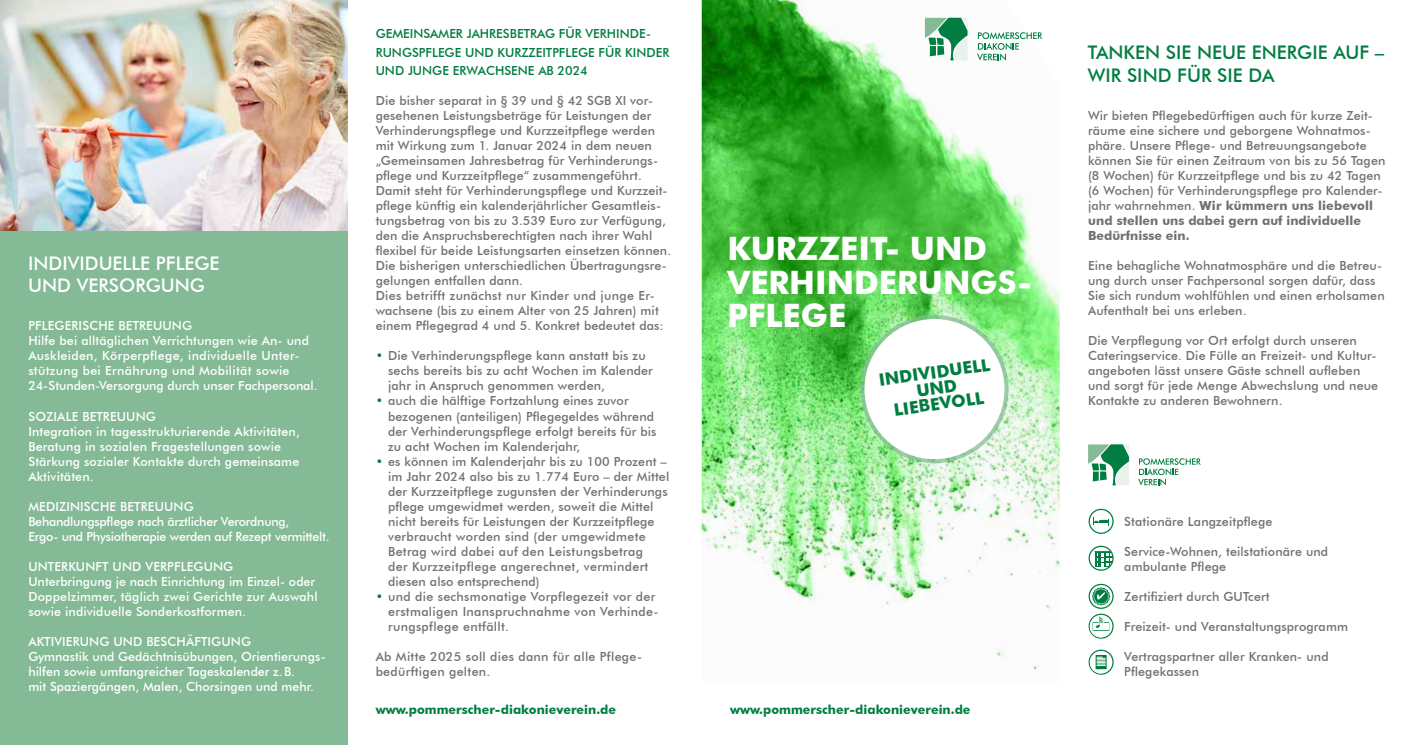
<style>
.page{position:relative;width:1407px;height:745px;background:#fff}
.page>*{position:absolute;margin:0;border:0;box-sizing:border-box;transform-origin:0 0}
.t1{font:700 32.25px/33.8px "Futura BT";color:#fff}
.t2{font:500 18.75px/22.5px "Futura BT";color:#007d40}
.t3{font:500 18.75px/22.5px "Futura BT";color:#fff}
.t4{font:700 17px/15.9px "Futura BT";color:#007d40;text-align:center}
.t5{font:500 12.5px/15px "Futura BT";letter-spacing:.01em;color:#707172}
.t6{font:500 12.5px/15px "Futura BT";letter-spacing:.01em;color:#fff}
.t7{font:500 12.5px/15px "Futura BT";letter-spacing:-.02em;color:#fff}
.t8{font:500 12.5px/18.8px "Futura BT";color:#007d40}
.t9{font:700 12.5px "Futura BT";color:#007d40}
.s1{color:#007d40}
.s2{font-weight:700}
</style>
<div class="page">
<img style="left:702px;top:0;width:357px;height:670px">
<svg style="left:925px;top:18px;width:42px;height:42px"></svg>
<svg style="left:977px;top:32px;width:65px;height:28px"></svg>
<svg style="left:860px;top:315px;width:148px;height:148px;background:#93cb9d"></svg>
<div style="left:864px;top:319px;width:140px;height:140px;background:#fff;border-radius:50%"></div>
<svg style="left:1089px;top:546px;width:24px;height:23px"></svg>
<svg style="left:1094px;top:550px;width:19px;height:16px"></svg>
<div style="left:1088px;top:545px;width:25px;height:25px;border:1px solid #007d40;border-radius:50%"></div>
<svg style="left:1089px;top:584px;width:24px;height:24px"></svg>
<div style="left:1088px;top:583px;width:25px;height:25px;border:1px solid #007d40;border-radius:50%"></div>
<svg style="left:1089px;top:614px;width:24px;height:23px"></svg>
<div style="left:1088px;top:613px;width:25px;height:25px;border:1px solid #007d40;border-radius:50%"></div>
<svg style="left:1089px;top:509px;width:24px;height:24px"></svg>
<div style="left:1088px;top:508px;width:25px;height:25px;border:1px solid #007d40;border-radius:50%"></div>
<svg style="left:1093px;top:517px;width:16px;height:8px"></svg>
<div style="left:1090px;top:615px;width:22px;height:22px;background:linear-gradient(to right,#fefefe,#fff);border-radius:50%"></div>
<svg style="left:1092px;top:621px;width:17px;height:9px"></svg>
<div style="left:1093px;top:622px;width:15px;height:7px;background:#fff"></div>
<svg style="left:1094px;top:615px;width:10px;height:13px"></svg>
<svg style="left:1089px;top:649px;width:24px;height:24px"></svg>
<div style="left:1088px;top:649px;width:25px;height:25px;border:1px solid #007d40;border-radius:50%"></div>
<svg style="left:1090px;top:651px;width:22px;height:22px"></svg>
<svg style="left:1095px;top:654px;width:11px;height:14px"></svg>
<svg style="left:1097px;top:656px;width:8px;height:9px"></svg>
<div style="left:0;top:0;width:347px;height:744px;background:#84ba96"></div>
<img style="left:0;top:0;width:347px;height:231px">
<svg style="left:1088px;top:444px;width:41px;height:41px"></svg>
<svg style="left:1138px;top:458px;width:63px;height:27px"></svg>
<svg style="left:1091px;top:586px;width:19px;height:19px"></svg>
<h2 class="t3" style="left:28px;top:251px;width:193px">INDIVIDUELLE PFLEGE<br>UND VERSORGUNG</h2>
<p class="t6" style="left:28px;top:318px;width:291px">PFLEGERISCHE BETREUUNG<br>Hilfe bei alltäglichen Verrichtungen wie An- und Auskleiden, Körperpflege, individuelle Unter&shy;stützung bei Ernährung und Mobilität sowie 24-Stunden-Versorgung durch unser Fachpersonal.</p>
<p class="t6" style="left:28px;top:408px;width:273px">SOZIALE BETREUUNG<br>Integration in tagesstrukturierende Aktivitäten, Beratung in sozialen Fragestellungen sowie Stärkung sozialer Kontakte durch gemeinsame Aktivitäten.</p>
<p class="t7" style="left:28px;top:498px;width:303px">MEDIZINISCHE BETREUUNG<br>Behandlungspflege nach ärztlicher Verordnung,<br>Ergo- und Physiotherapie werden auf Rezept vermittelt.</p>
<p class="t6" style="left:28px;top:558px;width:291px">UNTERKUNFT UND VERPFLEGUNG Unterbringung je nach Einrichtung im Einzel- oder Doppelzimmer, täglich zwei Gerichte zur Auswahl sowie individuelle Sonderkostformen.</p>
<p class="t6" style="left:28px;top:633px;width:299px">AKTIVIERUNG UND BESCHÄFTIGUNG<br>Gymnastik und Gedächtnisübungen, Orientierungs&shy;hilfen sowie umfangreicher Tageskalender z.B.<br>mit Spaziergängen, Malen, Chorsingen und mehr.</p>
<p class="t8" style="left:376px;top:24px;width:295px">GEMEINSAMER JAHRESBETRAG FÜR VERHINDE-<br>RUNGSPFLEGE UND KURZZEITPFLEGE FÜR KINDER<br>UND JUNGE ERWACHSENE AB 2024</p>
<p class="t5" style="left:376px;top:93px;width:297px">Die bisher separat in § 39 und § 42 SGB XI vor&shy;gesehenen Leistungsbeträge für Leistungen der Verhinderungspflege und Kurzzeitpflege werden mit Wirkung zum 1. Januar 2024 in dem neuen „Gemeinsamen Jahresbetrag für Verhinderungs&shy;pflege und Kurzzeitpflege“ zusammengeführt.<br>Damit steht für Verhinderungspflege und Kurzzeit&shy;pflege künftig ein kalenderjährlicher Gesamtleis&shy;tungsbetrag von bis zu 3.539 Euro zur Verfügung, den die Anspruchsberechtigten nach ihrer Wahl flexibel für beide Leistungsarten einsetzen können.<br>Die bisherigen unterschiedlichen Übertragungsre&shy;gelungen entfallen dann.<br>Dies betrifft zunächst nur Kinder und junge Er&shy;wachsene (bis zu einem Alter von 25 Jahren) mit einem Pflegegrad 4 und 5. Konkret bedeutet das:</p>
<p class="t5" style="left:388px;top:348px;width:266px;text-indent:-12px"><span class="s1">•</span> Die Verhinderungspflege kann anstatt bis zu sechs bereits bis zu acht Wochen im Kalender jahr in Anspruch genommen werden,</p>
<p class="t5" style="left:388px;top:393px;width:270px;text-indent:-12px"><span class="s1">•</span> auch die hälftige Fortzahlung eines zuvor bezogenen (anteiligen) Pflegegeldes während der Verhinderungspflege erfolgt bereits für bis zu acht Wochen im Kalenderjahr,</p>
<p class="t5" style="left:388px;top:453px;width:283px;text-indent:-12px"><span class="s1">•</span> es können im Kalenderjahr bis zu 100 Prozent – im Jahr 2024 also bis zu 1.774 Euro – der Mittel der Kurzzeitpflege zugunsten der Verhinderungs pflege umgewidmet werden, soweit die Mittel nicht bereits für Leistungen der Kurzzeitpflege verbraucht worden sind (der umgewidmete Betrag wird dabei auf den Leistungsbetrag<br>der Kurzzeitpflege angerechnet, vermindert diesen also entsprechend)</p>
<p class="t5" style="left:388px;top:588px;width:272px;text-indent:-12px"><span class="s1">•</span> und die sechsmonatige Vorpflegezeit vor der erstmaligen Inanspruchnahme von Verhinde&shy;rungspflege entfällt.</p>
<p class="t5" style="left:376px;top:648px;width:268px">Ab Mitte 2025 soll dies dann für alle Pflege&shy;bedürftigen gelten.</p>
<h1 class="t1" style="left:727px;top:231px;width:306px">KURZZEIT- UND<br>VERHINDERUNGS-<br>PFLEGE</h1>
<h3 class="t4" style="left:878px;top:372px;width:114px;rotate:-8deg">INDIVIDUELL<br>UND<br>LIEBEVOLL</h3>
<p class="t9" style="left:376px;top:701px;width:242px">www.pommerscher-diakonieverein.de</p>
<p class="t9" style="left:730px;top:701px;width:242px">www.pommerscher-diakonieverein.de</p>
<h2 class="t2" style="left:1088px;top:41px;width:298px">TANKEN SIE NEUE ENERGIE AUF –<br>WIR SIND FÜR SIE DA</h2>
<p class="t5" style="left:1088px;top:108px;width:299px">Wir bieten Pflegebedürftigen auch für kurze Zeit&shy;räume eine sichere und geborgene Wohnatmos&shy;phäre. Unsere Pflege- und Betreuungsangebote können Sie für einen Zeitraum von bis zu 56 Tagen (8 Wochen) für Kurzzeitpflege und bis zu 42 Tagen (6 Wochen) für Verhinderungspflege pro Kalender&shy;jahr wahrnehmen. <span class="s2">Wir kümmern uns liebevoll und stellen uns dabei gern auf individuelle Bedürfnisse ein.</span></p>
<p class="t5" style="left:1088px;top:258px;width:298px">Eine behagliche Wohnatmosphäre und die Betreu&shy;ung durch unser Fachpersonal sorgen dafür, dass Sie sich rundum wohlfühlen und einen erholsamen Aufenthalt bei uns erleben.</p>
<p class="t5" style="left:1088px;top:333px;width:292px">Die Verpflegung vor Ort erfolgt durch unseren Cateringservice. Die Fülle an Freizeit- und Kultur&shy;angeboten lässt unsere Gäste schnell aufleben und sorgt für jede Menge Abwechslung und neue Kontakte zu anderen Bewohnern.</p>
<p class="t5" style="left:1124px;top:513px;width:150px">Stationäre Langzeitpflege</p>
<p class="t5" style="left:1124px;top:543px;width:205px">Service-Wohnen, teilstationäre und ambulante Pflege</p>
<p class="t5" style="left:1124px;top:588px;width:147px">Zertifiziert durch GUTcert</p>
<p class="t5" style="left:1124px;top:618px;width:225px">Freizeit- und Veranstaltungsprogramm</p>
<p class="t5" style="left:1124px;top:648px;width:206px">Vertragspartner aller Kranken- und<br>Pflegekassen</p>
</div>
